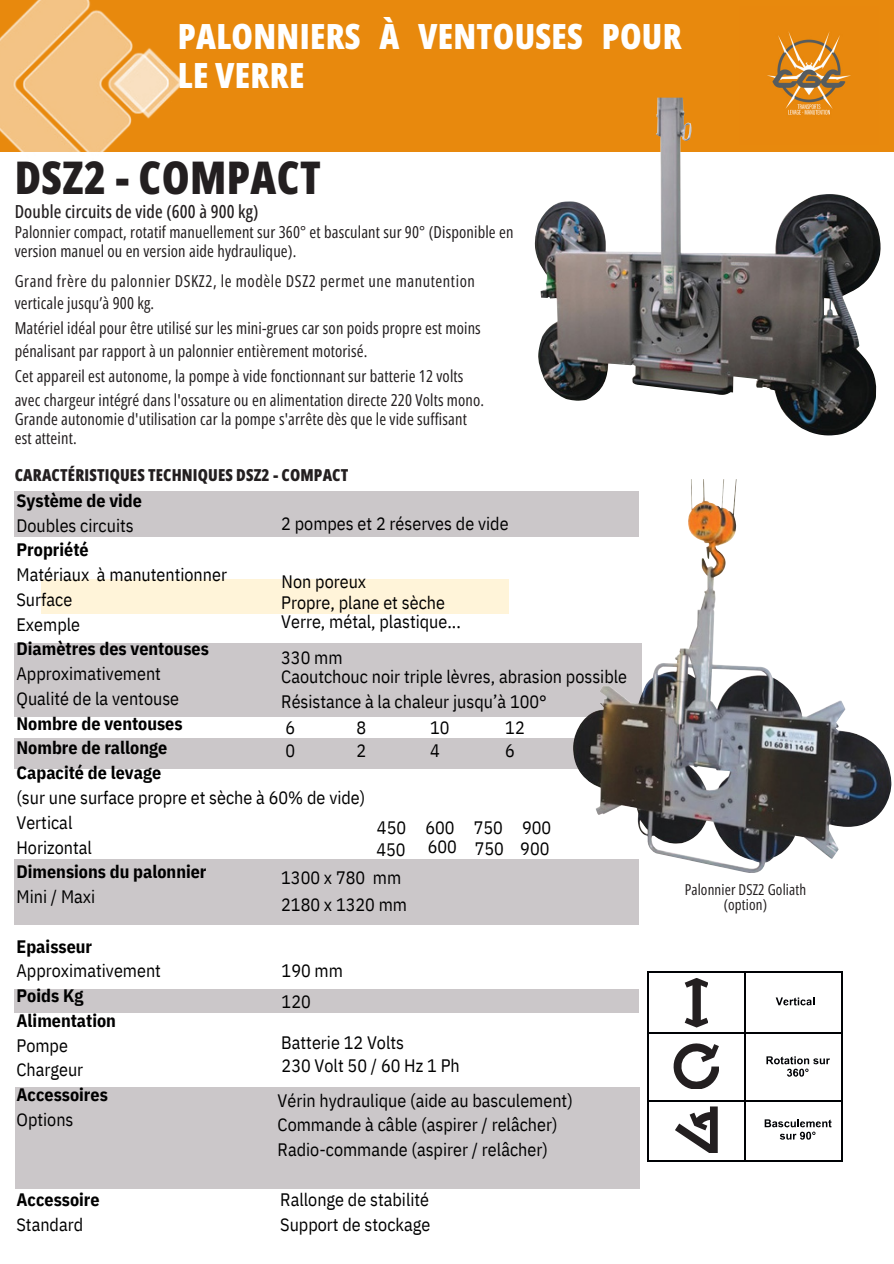
<style>
.page{position:relative;width:894px;height:1264px;background:#fff}
.page>*{position:absolute;margin:0;border:0;box-sizing:border-box;transform-origin:0 0}
.t1{font:800 45px "Open Sans Condensed";letter-spacing:.01em;color:#231f20}
.t2{font:800 34.65px/38.8px "Open Sans Condensed";letter-spacing:.01em;color:#fff}
.t3{font:800 34.2px/38.2px "Open Sans Condensed";letter-spacing:.01em;color:#fff}
.t4{font:18px/24.8px "IBM Plex Sans Cond";color:#000}
.t5{font:700 18px/24.8px "IBM Plex Sans Cond";color:#000}
.t6{font:500 18px "Open Sans Condensed";letter-spacing:.01em;color:#231f20}
.t7{font:16.5px/24px "Open Sans Condensed";letter-spacing:.01em;color:#231f20}
.t8{font:16.5px/22.5px "Open Sans Condensed";letter-spacing:.035em;color:#231f20}
.t9{font:800 16.5px "Open Sans Condensed";letter-spacing:.01em;color:#231f20}
.t10{font:15px/14.7px "Open Sans Condensed";letter-spacing:.01em;color:#231f20;text-align:center}
.s1{font-weight:700}
.s2{font-weight:400}
</style>
<div class="page">
<div style="left:41px;top:579px;width:467px;height:35px;background:#fff4d9"></div>
<svg style="left:684px;top:978px;width:24px;height:49px"></svg>
<svg style="left:775px;top:997px;width:39px;height:8px"></svg>
<hr style="left:647px;top:971px;width:195px;height:1px;background:#000205">
<hr style="left:647px;top:972px;width:1px;height:60px;background:#000205">
<hr style="left:744px;top:972px;width:1px;height:60px;background:#000205">
<hr style="left:841px;top:972px;width:1px;height:60px;background:#000205">
<svg style="left:673px;top:1043px;width:46px;height:46px"></svg>
<svg style="left:766px;top:1056px;width:63px;height:20px"></svg>
<hr style="left:648px;top:1032px;width:194px;height:2px;background:#000205">
<hr style="left:647px;top:1034px;width:1px;height:65px;background:#000205">
<hr style="left:744px;top:1034px;width:1px;height:65px;background:#000205">
<hr style="left:841px;top:1034px;width:1px;height:65px;background:#000205">
<svg style="left:675px;top:1106px;width:42px;height:47px"></svg>
<svg style="left:764px;top:1119px;width:67px;height:20px"></svg>
<hr style="left:648px;top:1099px;width:194px;height:2px;background:#000205">
<hr style="left:647px;top:1101px;width:1px;height:60px;background:#000205">
<hr style="left:648px;top:1160px;width:96px;height:1px;background:#000205">
<hr style="left:744px;top:1101px;width:1px;height:60px;background:#000205">
<hr style="left:745px;top:1160px;width:96px;height:1px;background:#000205">
<hr style="left:841px;top:1101px;width:1px;height:60px;background:#000205">
<div style="left:0;top:0;width:893px;height:151px;background:#e8890d"></div>
<img style="left:0;top:0;width:234px;height:152px">
<img style="left:767px;top:31px;width:84px;height:67px">
<img style="left:534px;top:98px;width:346px;height:337px">
<div style="left:15px;top:491px;width:623px;height:46px;background:#cbc7c9"></div>
<div style="left:15px;top:1087px;width:624px;height:101px;background:#cbc7c9"></div>
<div style="left:15px;top:858px;width:623px;height:66px;background:#cbc7c9"></div>
<div style="left:15px;top:989px;width:623px;height:23px;background:#cbc7c9"></div>
<div style="left:15px;top:643px;width:626px;height:74px;background:#cbc7c9"></div>
<div style="left:15px;top:738px;width:623px;height:30px;background:#cbc7c9"></div>
<img style="left:573px;top:479px;width:318px;height:393px">
<h3 class="t2" style="left:178px;top:16px;width:505px">PALONNIERS À VENTOUSES POUR<br>LE VERRE</h3>
<p class="t3" style="left:190px;top:38px;width:497px">PALONNIERS À VENTOUSES POUR<br>LE VERRE</p>
<h4 class="t1" style="left:15px;top:146px;width:307px">DSZ2 - COMPACT</h4>
<h4 class="t6" style="left:15px;top:198px;width:245px">Double circuits de vide (600 à 900 kg)</h4>
<p class="t7" style="left:15px;top:222px;width:500px;line-height:19.2px">Palonnier compact, rotatif manuellement sur 360° et basculant sur 90° (Disponible en version manuel ou en version aide hydraulique).</p>
<p class="t8" style="left:15px;top:269px;width:461px">Grand frère du palonnier DSKZ2, le modèle DSZ2 permet une manutention verticale jusqu’à 900 kg.</p>
<p class="t7" style="left:15px;top:315px;width:471px">Matériel idéal pour être utilisé sur les mini-grues car son poids propre est moins pénalisant par rapport à un palonnier entièrement motorisé.<br>Cet appareil est autonome, la pompe à vide fonctionnant sur batterie 12 volts avec chargeur intégré dans l'ossature ou en alimentation directe 220 Volts mono.</p>
<p class="t7" style="left:15px;top:406px;width:453px">Grande autonomie d'utilisation car la pompe s'arrête dès que le vide suffisant</p>
<h1 class="t7" style="left:15px;top:425px;width:64px">est atteint.</h1>
<h1 class="t9" style="left:15px;top:463px;width:335px">CARACTÉRISTIQUES TECHNIQUES DSZ2 - COMPACT</h1>
<p class="t4" style="left:17px;top:487px;width:350px"><span class="s1">Système de vide<br></span>Doubles circuits<br><span class="s1">Propriété<br></span>Matériaux à manutentionner<br>Surface<br>Exemple<br><span class="s1">Diamètres des ventouses<br></span>Approximativement<br>Qualité de la ventouse<br><span class="s1">Nombre de ventouses<br>Nombre de rallonge<br>Capacité de levage<br></span>(sur une surface propre et sèche à 60% de vide)<br>Vertical<br>Horizontal<br><span class="s1">Dimensions du palonnier<br></span>Mini / Maxi</p>
<h4 class="t5" style="left:17px;top:933px;width:146px">Epaisseur<br><span class="s2">Approximativement<br></span>Poids Kg<br>Alimentation<br><span class="s2">Pompe<br>Chargeur<br></span>Accessoires<br><span class="s2">Options</span></h4>
<h4 class="t4" style="left:281px;top:511px;width:229px">2 pompes et 2 réserves de vide</h4>
<p class="t4" style="left:281px;top:568px;width:86px">Non poreux</p>
<h4 class="t4" style="left:281px;top:589px;width:165px">Propre, plane et sèche</h4>
<p class="t4" style="left:281px;top:609px;width:181px">Verre, métal, plastique...</p>
<p class="t4" style="left:281px;top:644px;width:63px">330 mm</p>
<h4 class="t4" style="left:281px;top:663px;width:347px">Caoutchouc noir triple lèvres, abrasion possible<br>Résistance à la chaleur jusqu’à 100°</h4>
<h4 class="t4" style="left:356px;top:715px;width:11px">8</h4>
<h4 class="t4" style="left:430px;top:715px;width:21px">10</h4>
<h4 class="t4" style="left:505px;top:715px;width:21px">12</h4>
<p class="t4" style="left:285px;top:715px;width:11px">6</p>
<h4 class="t4" style="left:285px;top:737px;width:11px">0</h4>
<h4 class="t4" style="left:356px;top:737px;width:11px">2</h4>
<h4 class="t4" style="left:430px;top:737px;width:11px">4</h4>
<h4 class="t4" style="left:505px;top:737px;width:11px">6</h4>
<p class="t4" style="left:377px;top:814px;width:31px">450</p>
<p class="t4" style="left:425px;top:814px;width:31px">600</p>
<h4 class="t4" style="left:473px;top:814px;width:31px">750</h4>
<p class="t4" style="left:522px;top:814px;width:31px">900</p>
<p class="t4" style="left:376px;top:837px;width:31px">450</p>
<h4 class="t4" style="left:427px;top:833px;width:31px">600</h4>
<h4 class="t4" style="left:474px;top:836px;width:31px">750</h4>
<h4 class="t4" style="left:520px;top:836px;width:31px">900</h4>
<p class="t4" style="left:281px;top:865px;width:121px">1300 x 780 mm</p>
<h4 class="t4" style="left:281px;top:892px;width:127px">2180 x 1320 mm</h4>
<h4 class="t4" style="left:281px;top:958px;width:63px">190 mm</h4>
<h4 class="t4" style="left:281px;top:988px;width:31px">120</h4>
<h4 class="t4" style="left:281px;top:1029px;width:124px">Batterie 12 Volts</h4>
<h4 class="t4" style="left:281px;top:1053px;width:180px">230 Volt 50 / 60 Hz 1 Ph</h4>
<h4 class="t4" style="left:277px;top:1087px;width:296px">Vérin hydraulique (aide au basculement)<br>Commande à câble (aspirer / relâcher)<br>Radio-commande (aspirer / relâcher)</h4>
<h4 class="t5" style="left:17px;top:1187px;width:85px">Accessoire<br><span class="s2">Standard</span></h4>
<p class="t4" style="left:280px;top:1187px;width:151px">Rallonge de stabilité<br>Support de stockage</p>
<p class="t10" style="left:684px;top:881px;width:123px">Palonnier DSZ2 Goliath (option)</p>
</div>
